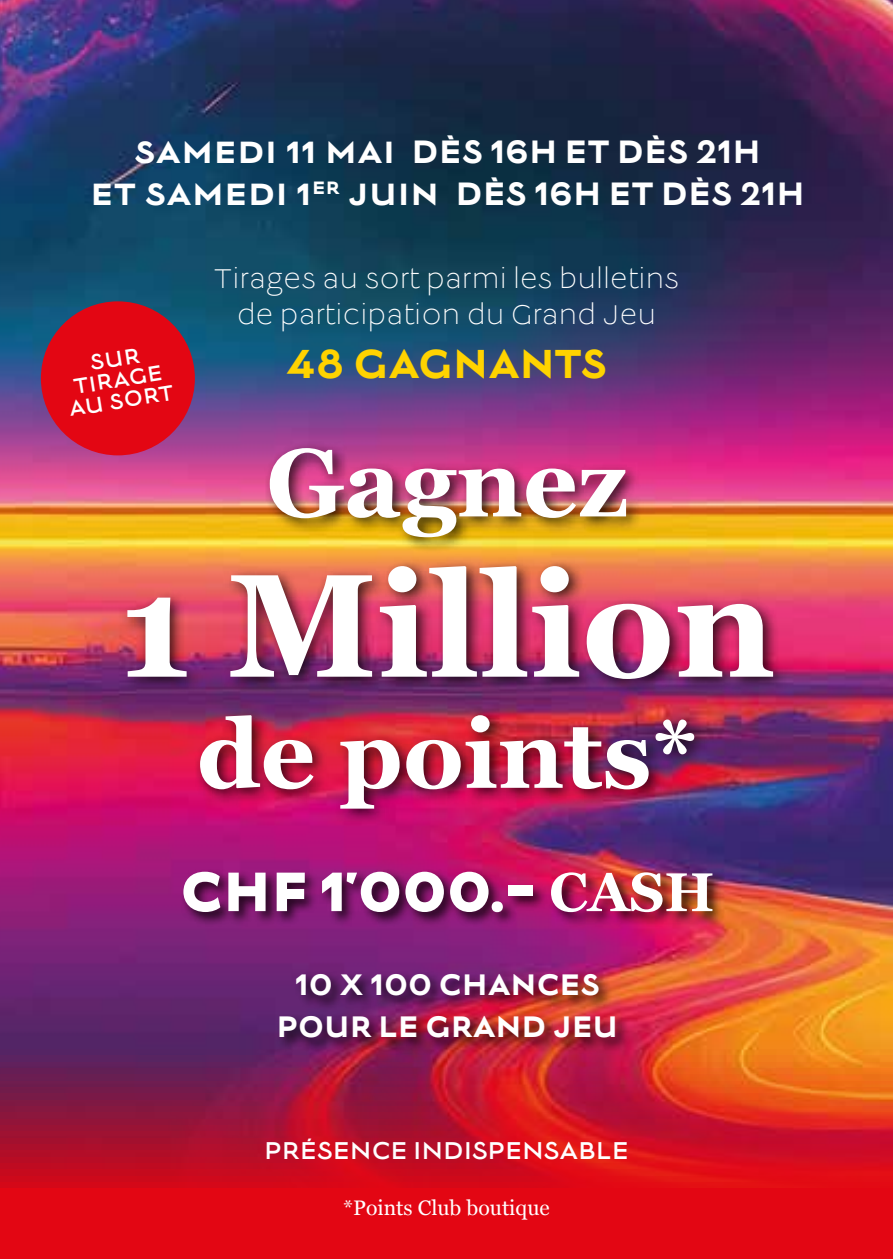
<style>
.page{position:relative;width:893px;height:1259px;background:#e30613}
.page>*{position:absolute;margin:0;border:0;box-sizing:border-box;transform-origin:0 0}
.t1{font:700 146.4px "Georgia";color:#fff}
.t2{font:700 96px "Georgia";color:#fff}
.t3{font:900 61.8px "Lucien";color:#fff}
.t4{font:700 45px "Lucien";letter-spacing:-.005em;color:#ffd300}
.t5{font:700 36px/42px "Lucien";color:#fff;text-align:center}
.t6{font:700 33px/42px "Lucien";color:#fff;text-align:center}
.t7{font:300 30px/36px "Lucien";color:#fff;text-align:center}
.t8{font:27px "Lucien";color:#fff}
.t9{font:24px/21px "Lucien";color:#fff;text-align:center}
.t10{font:21px "Georgia";color:#fff}
.s1{font-size:34.2px}
.s2{font-family:"Georgia";font-weight:700;font-size:54.3px}
</style>
<div class="page">
<img style="left:0;top:0;width:893px;height:1188px">
<div style="left:181px;top:868px;width:546px;height:58px;background:#000;opacity:.75"></div>
<div style="left:276px;top:971px;width:354px;height:82px;background:#000;opacity:.75"></div>
<div style="left:120px;top:440px;width:670px;height:385px;background:#000;opacity:.75"></div>
<div style="left:41px;top:301px;width:154px;height:154px;background:#e30613;border-radius:50%"></div>
<p class="t5" style="left:90px;top:133px;width:716px"><span class="s1">SAMEDI 11 MAI</span> DÈS 16H ET DÈS 21H<br><span class="s1">ET SAMEDI 1</span><sup>ER</sup> <span class="s1">JUIN</span> DÈS 16H ET DÈS 21H</p>
<p class="t9" style="left:61px;top:358px;width:107px;rotate:-9deg">SUR<br>TIRAGE<br>AU SORT</p>
<p class="t7" style="left:214px;top:263px;width:467px">Tirages au sort parmi les bulletins de participation du Grand Jeu</p>
<h3 class="t4" style="left:286px;top:343px;width:322px">48 GAGNANTS</h3>
<h2 class="t2" style="left:266px;top:411px;width:363px">Gagnez</h2>
<h1 class="t1" style="left:119px;top:515px;width:658px">1 Million</h1>
<h2 class="t2" style="left:197px;top:682px;width:503px">de points*</h2>
<h3 class="t3" style="left:180px;top:861px;width:535px">CHF 1’000.- <span class="s2">CASH</span></h3>
<p class="t6" style="left:276px;top:965px;width:343px">10 X 100 CHANCES<br>POUR LE GRAND JEU</p>
<p class="t8" style="left:264px;top:1138px;width:366px">PRÉSENCE INDISPENSABLE</p>
<p class="t10" style="left:343px;top:1192px;width:208px">*Points Club boutique</p>
</div>
